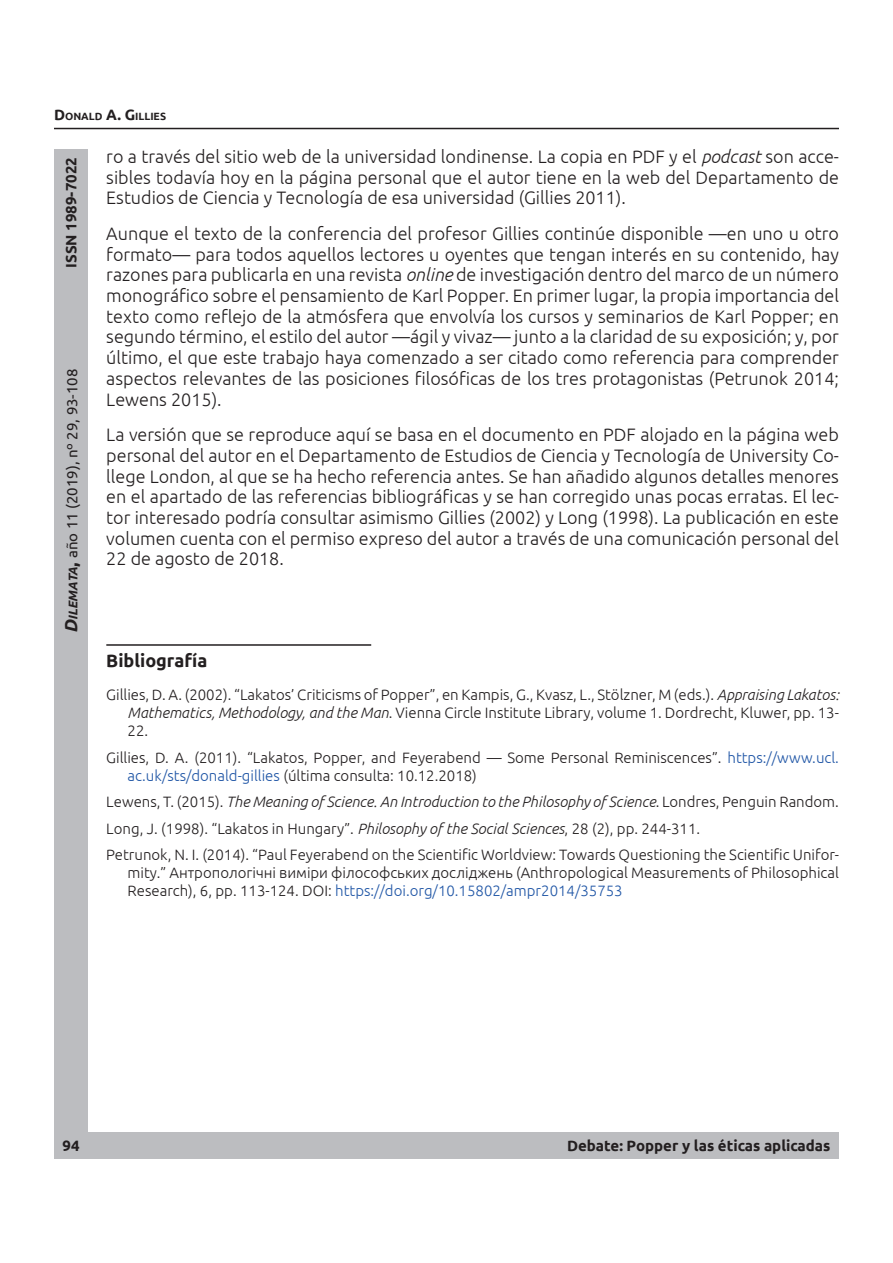
<style>
.page{position:relative;width:893px;height:1263px;background:#fff}
.page>*{position:absolute;margin:0;border:0;box-sizing:border-box;transform-origin:0 0}
.t1{font:300 18px/20.7px "Ubuntu";color:#231f20;text-align:justify}
.t2{font:700 18px "Ubuntu";color:#231f20}
.t3{font:300 15px/18px "Ubuntu";color:#231f20}
.t4{font:700 15px "Ubuntu";color:#231f20}
.t5{font:15px "Ubuntu";color:#231f20}
.t6{font:700 10.5px "Ubuntu";color:#231f20}
.s1{font-size:15px}
.s2{font-style:italic}
.s3{font-weight:700;font-style:italic;font-size:18px}
.s4{font-weight:700;font-style:italic;font-size:12.6px}
.s5{font-weight:700;font-size:18px}
.s6{color:#2056a6}
</style>
<div class="page">
<hr style="left:54px;top:128px;width:785px;height:1px;background:#231f20">
<div style="left:54px;top:1132px;width:82px;height:27px;background:#bcbdc0"></div>
<div style="left:131px;top:1132px;width:708px;height:27px;background:#bcbdc0"></div>
<div style="left:54px;top:360px;width:33px;height:775px;background:#bcbdc0"></div>
<div style="left:54px;top:149px;width:33px;height:215px;background:#bcbdc0"></div>
<hr style="left:106px;top:644px;width:265px;height:2px;background:#231f20">
<p class="t6" style="left:54px;top:110px;width:114px"><span class="s1">D</span>ONALD <span class="s1">A. G</span>ILLIES</p>
<p class="t4" style="left:62px;top:268px;width:112px;rotate:-90deg">ISSN 1989-7022</p>
<p class="t1" style="left:106px;top:146px;width:734px">ro a través del sitio web de la universidad londinense. La copia en PDF y el <span class="s2">podcast</span> son acce&shy;sibles todavía hoy en la página personal que el autor tiene en la web del Departamento de Estudios de Ciencia y Tecnología de esa universidad (Gillies 2011).</p>
<p class="t1" style="left:106px;top:223px;width:734px">Aunque el texto de la conferencia del profesor Gillies continúe disponible —en uno u otro formato— para todos aquellos lectores u oyentes que tengan interés en su contenido, hay razones para publicarla en una revista <span class="s2">online</span> de investigación dentro del marco de un número monográfico sobre el pensamiento de Karl Popper. En primer lugar, la propia importancia del texto como reflejo de la atmósfera que envolvía los cursos y seminarios de Karl Popper; en segundo término, el estilo del autor —ágil y vivaz— junto a la claridad de su exposición; y, por último, el que este trabajo haya comenzado a ser citado como referencia para comprender aspectos relevantes de las posiciones filosóficas de los tres protagonistas (Petrunok 2014; Lewens 2015).</p>
<p class="t1" style="left:106px;top:424px;width:734px">La versión que se reproduce aquí se basa en el documento en PDF alojado en la página web personal del autor en el Departamento de Estudios de Ciencia y Tecnología de University Co&shy;llege London, al que se ha hecho referencia antes. Se han añadido algunos detalles menores en el apartado de las referencias bibliográficas y se han corregido unas pocas erratas. El lec&shy;tor interesado podría consultar asimismo Gillies (2002) y Long (1998). La publicación en este volumen cuenta con el permiso expreso del autor a través de una comunicación personal del 22 de agosto de 2018.</p>
<p class="t5" style="left:63px;top:633px;width:266px;rotate:-90deg"><span class="s3">D</span><span class="s4">ilemata</span><span class="s5">,</span> año 11 (2019), nº 29, 93-108</p>
<p class="t2" style="left:106px;top:650px;width:103px">Bibliografía</p>
<p class="t3" style="left:128px;top:685px;width:713px;text-align:justify;text-indent:-21px">Gillies, D. A. (2002). “Lakatos’ Criticisms of Popper”, en Kampis, G., Kvasz, L., Stölzner, M (eds.). <span class="s2">Appraising Lakatos:<br>Mathematics, Methodology, and the Man</span>. Vienna Circle Institute Library, volume 1. Dordrecht, Kluwer, pp. 13- 22.</p>
<p class="t3" style="left:128px;top:748px;width:713px;text-indent:-21px">Gillies, D. A. (2011). “Lakatos, Popper, and Feyerabend — Some Personal Reminiscences”. <span class="s6">https://www.ucl. ac.uk/sts/donald-gillies</span> (última consulta: 10.12.2018)</p>
<p class="t3" style="left:106px;top:788px;width:734px;line-height:26.5px">Lewens, T. (2015). <span class="s2">The Meaning of Science. An Introduction to the Philosophy of Science</span>. Londres, Penguin Random.<br>Long, J. (1998). “Lakatos in Hungary”. <span class="s2">Philosophy of the Social Sciences</span>, 28 (2), pp. 244-311.<br>Petrunok, N. I. (2014). “Paul Feyerabend on the Scientific Worldview: Towards Questioning the Scientific Unifor-</p>
<p class="t3" style="left:128px;top:863px;width:713px">mity.” Антропологічні виміри філософських досліджень (Anthropological Measurements of Philosophical<br>Research), 6, pp. 113-124. DOI: <span class="s6">https://doi.org/10.15802/ampr2014/35753</span></p>
<p class="t4" style="left:63px;top:1137px;width:19px">94</p>
<p class="t4" style="left:567px;top:1137px;width:265px">Debate: Popper y las éticas aplicadas</p>
</div>
